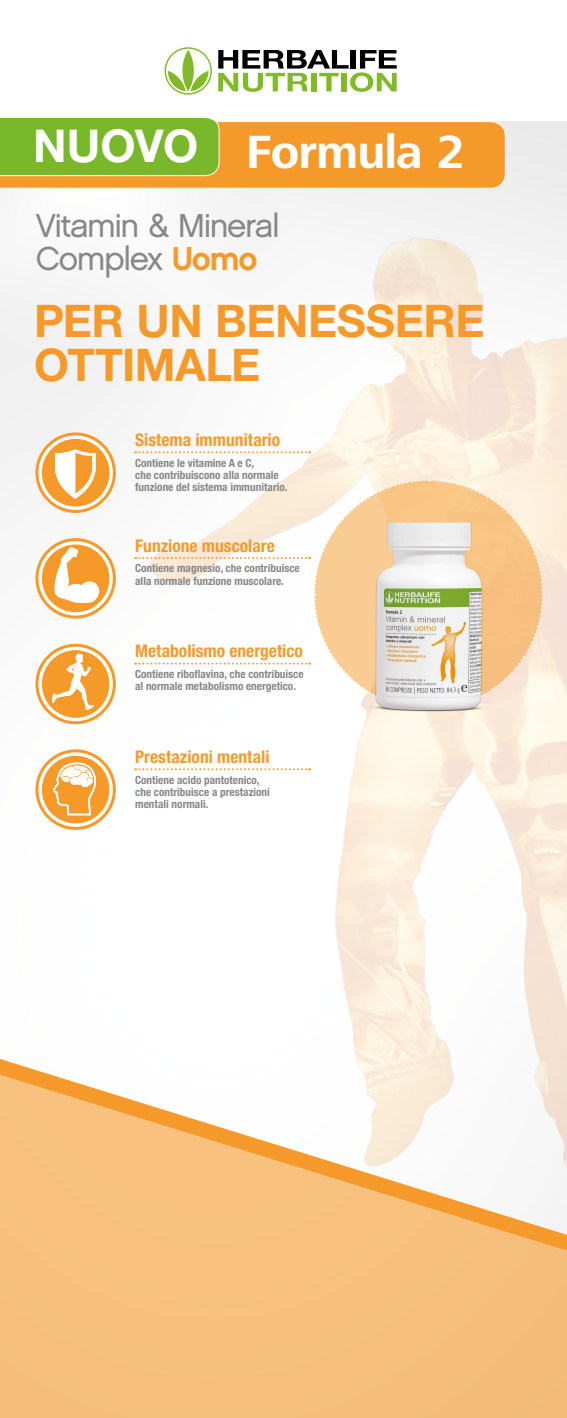
<style>
.page{position:relative;width:567px;height:1418px;background:#fff}
.page>*{position:absolute;margin:0;border:0;box-sizing:border-box;transform-origin:0 0}
.t1{font:700 48.25px "Frutiger Next LTW1 G";letter-spacing:-.02em;color:#fff}
.t2{font:700 45.25px "Helvetica Neue LTW1 G";letter-spacing:-.005em;color:#fff}
.t3{font:700 45px/43.8px "Helvetica Neue LTW1 G";letter-spacing:-.01em;color:#f59a2a}
.t4{font:33px/33px "Chalet London Nineteen Sixty";letter-spacing:-.045em;color:#878787}
.t5{font:700 condensed 17.5px "Helvetica Neue LTW1 G";color:#f59a2a}
.t6{font:700 condensed 11.25px/12.1px "Helvetica Neue LTW1 G";color:#878787}
.s1{font-family:"Chalet New York Nineteen Eighty";color:#f59a2a}
</style>
<div class="page">
<img style="left:47px;top:151px;width:520px;height:893px">
<svg style="left:0;top:121px;width:506px;height:68px;background:#f59e34"></svg>
<div style="left:0;top:1271px;width:567px;height:146px;background:#f5be7b"></div>
<svg style="left:0;top:1044px;width:567px;height:227px"></svg>
<div style="left:0;top:117px;width:220px;height:60px;background:#78b82a"></div>
<img style="left:369px;top:710px;width:120px;height:7px">
<svg style="left:218px;top:50px;width:179px;height:42px"></svg>
<svg style="left:165px;top:47px;width:47px;height:48px"></svg>
<svg style="left:35px;top:432px;width:81px;height:81px"></svg>
<svg style="left:35px;top:643px;width:81px;height:81px"></svg>
<svg style="left:35px;top:749px;width:81px;height:80px"></svg>
<svg style="left:35px;top:538px;width:81px;height:80px"></svg>
<svg style="left:135px;top:451px;width:175px;height:2px"></svg>
<svg style="left:135px;top:479px;width:409px;height:231px"></svg>
<svg style="left:135px;top:768px;width:175px;height:2px"></svg>
<h2 class="t2" style="left:33px;top:118px;width:167px">NUOVO</h2>
<h1 class="t1" style="left:246px;top:124px;width:221px">Formula 2</h1>
<h3 class="t4" style="left:36px;top:209px;width:245px">Vitamin &amp; Mineral<br>Complex <span class="s1">Uomo</span></h3>
<h3 class="t3" style="left:34px;top:299px;width:452px">PER UN BENESSERE<br>OTTIMALE</h3>
<h3 class="t5" style="left:135px;top:429px;width:147px">Sistema immunitario</h3>
<p class="t6" style="left:135px;top:457px;width:154px">Contiene le vitamine A e C,<br>che contribuiscono alla normale funzione del sistema immunitario.</p>
<h3 class="t5" style="left:135px;top:535px;width:141px">Funzione muscolare</h3>
<p class="t6" style="left:135px;top:562px;width:166px">Contiene magnesio, che contribuisce alla normale funzione muscolare.</p>
<h3 class="t5" style="left:135px;top:640px;width:169px">Metabolismo energetico</h3>
<p class="t6" style="left:135px;top:668px;width:170px">Contiene riboflavina, che contribuisce al normale metabolismo energetico.</p>
<h3 class="t5" style="left:135px;top:746px;width:136px">Prestazioni mentali</h3>
<p class="t6" style="left:135px;top:773px;width:136px">Contiene acido pantotenico, che contribuisce a prestazioni mentali normali.</p>
</div>
